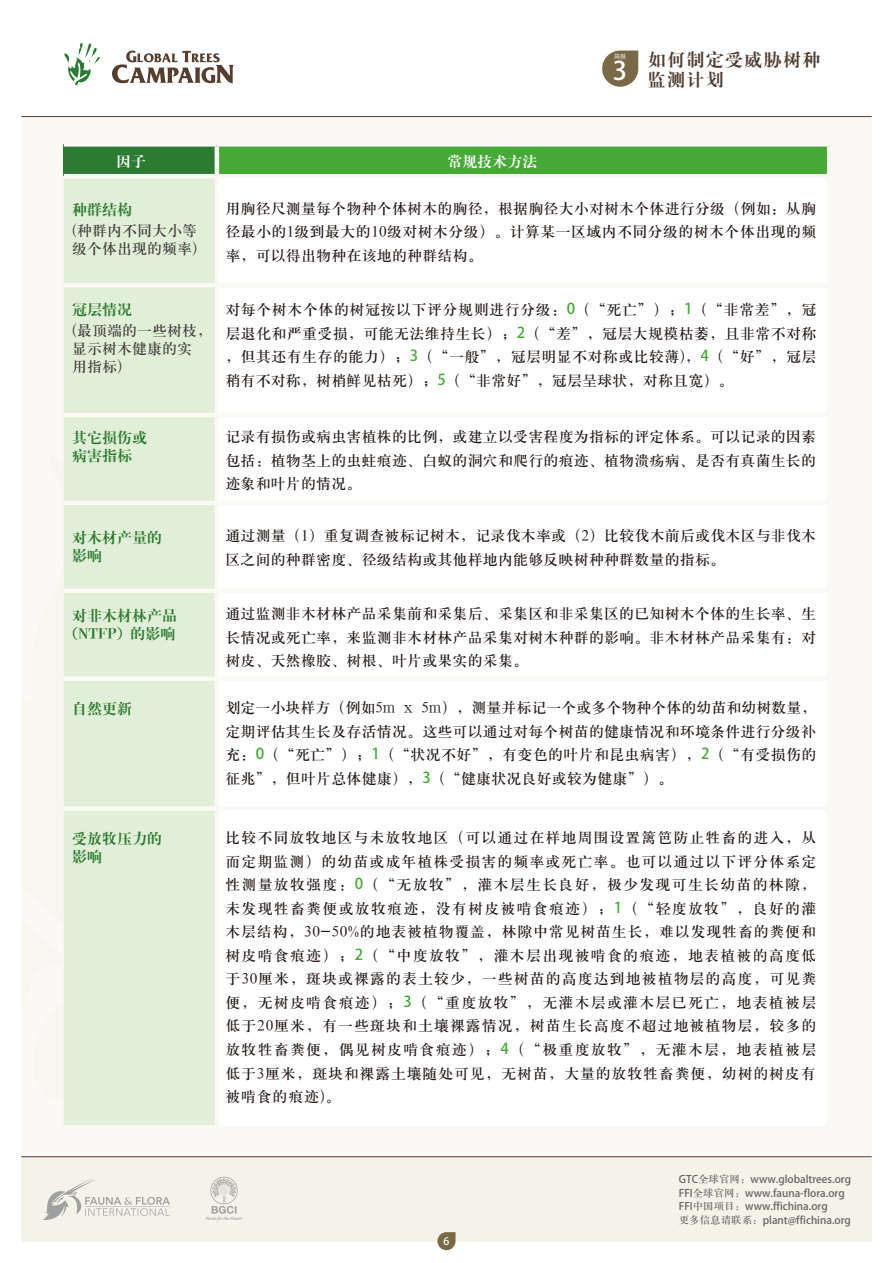
<style>
.page{position:relative;width:893px;height:1263px;background:#fff}
.page>*{position:absolute;margin:0;border:0;box-sizing:border-box;transform-origin:0 0}
.t1{font:25.5px "Helvetica Neue Bold G Bpc EUC H";color:#fff}
.t2{font:18px/20.2px "H Ya 4 gj";letter-spacing:.075em;color:#4f3d32}
.t3{font:15px/23.5px "H Ya 3 gj";letter-spacing:.01em;color:#221815;text-align:justify}
.t4{font:15px/18px "H Ya 4 gj";color:#2c7b32}
.t5{font:15px/18px "H Ya 3 gj";color:#3e3a39}
.t6{font:15px "H Ya 4 gj";color:#fff}
.t7{font:10.5px/13.5px "Helvetica Neue Medium G Bpc EUC H";color:#666464}
.t8{font:10.5px "Helvetica Neue Light G Bpc EUC H";color:#fff}
.t9{font:6.15px "H Ya 3 gj";color:#fff}
.s1{font-family:"Helvetica Neue Bold G Bpc EUC H";color:#44aa35}
.s2{font-family:"H Ya 3 gj"}
</style>
<div class="page">
<svg style="left:602px;top:51px;width:36px;height:36px"></svg>
<div style="left:21px;top:1157px;width:851px;height:85px;background:#f5f2e9"></div>
<svg style="left:43px;top:1178px;width:127px;height:42px"></svg>
<hr style="left:21px;top:116px;width:851px;height:1px;background:#563e2f">
<hr style="left:21px;top:1156px;width:851px;height:1px;background:#563e2f">
<svg style="left:63px;top:42px;width:37px;height:44px"></svg>
<svg style="left:112px;top:51px;width:122px;height:32px"></svg>
<svg style="left:437px;top:1232px;width:19px;height:18px"></svg>
<div style="left:64px;top:144px;width:153px;height:32px;background:#2c7b32"></div>
<div style="left:217px;top:144px;width:612px;height:32px;background:#44aa35"></div>
<div style="left:64px;top:178px;width:151px;height:947px;background:#e2efd8"></div>
<div style="left:64px;top:142px;width:153px;height:5px;background:#fbf9f5"></div>
<div style="left:217px;top:142px;width:614px;height:5px;background:#fbf9f5"></div>
<hr style="left:215px;top:147px;width:4px;height:27px;background:#fbf9f5">
<hr style="left:827px;top:147px;width:4px;height:27px;background:#fbf9f5">
<hr style="left:64px;top:174px;width:153px;height:4px;background:#fbf9f5">
<hr style="left:217px;top:174px;width:614px;height:4px;background:#fbf9f5">
<hr style="left:64px;top:283px;width:153px;height:4px;background:#fbf9f5">
<hr style="left:64px;top:413px;width:153px;height:4px;background:#fbf9f5">
<hr style="left:64px;top:501px;width:153px;height:4px;background:#fbf9f5">
<div style="left:64px;top:588px;width:153px;height:5px;background:#fbf9f5"></div>
<div style="left:64px;top:676px;width:153px;height:5px;background:#fbf9f5"></div>
<div style="left:64px;top:806px;width:153px;height:5px;background:#fbf9f5"></div>
<svg style="left:206px;top:1177px;width:36px;height:44px"></svg>
<h1 class="t1" style="left:613px;top:56px;width:16px">3</h1>
<p class="t2" style="left:648px;top:50px;width:174px">如何制定受威胁树种监测计划</p>
<p class="t9" style="left:614px;top:53px;width:14px">简报</p>
<p class="t6" style="left:116px;top:154px;width:32px">因子</p>
<p class="t6" style="left:448px;top:154px;width:91px">常规技术方法</p>
<p class="t4" style="left:72px;top:200px;width:61px">种群结构</p>
<p class="t5" style="left:72px;top:221px;width:127px">(种群内不同大小等级个体出现的频率)</p>
<p class="t3" style="left:225px;top:196px;width:592px">用胸径尺测量每个物种个体树木的胸径，根据胸径大小对树木个体进行分级（例如：从胸径最小的1级到最大的10级对树木分级）。计算某一区域内不同分级的树木个体出现的频率，可以得出物种在该地的种群结构。</p>
<p class="t3" style="left:225px;top:298px;width:593px">对每个树木个体的树冠按以下评分规则进行分级：<span class="s1">0</span>（“死亡”）；<span class="s1">1</span>（“非常差”，冠层退化和严重受损，可能无法维持生长）；<span class="s1">2</span>（“差”，冠层大规模枯萎，且非常不对称，但其还有生存的能力）；<span class="s1">3</span>（“一般”，冠层明显不对称或比较薄)，<span class="s1">4</span>（“好”，冠层稍有不对称，树梢鲜见枯死）；<span class="s1">5</span>（“非常好”，冠层呈球状，对称且宽）。</p>
<p class="t4" style="left:72px;top:300px;width:61px">冠层情况</p>
<p class="t5" style="left:72px;top:321px;width:142px">(最顶端的一些树枝，显示树木健康的实<br>用指标)</p>
<p class="t4" style="left:72px;top:429px;width:76px">其它损伤或病害指标</p>
<p class="t4" style="left:72px;top:528px;width:91px">对木材产量的影响</p>
<p class="t4" style="left:72px;top:606px;width:106px">对非木材林产品(NTFP) 的影响</p>
<p class="t4" style="left:72px;top:700px;width:61px">自然更新</p>
<p class="t4" style="left:72px;top:830px;width:91px">受放牧压力的影响</p>
<p class="t3" style="left:225px;top:425px;width:592px">记录有损伤或病虫害植株的比例，或建立以受害程度为指标的评定体系。可以记录的因素包括：植物茎上的虫蛀痕迹、白蚁的洞穴和爬行的痕迹、植物溃疡病、是否有真菌生长的迹象和叶片的情况。</p>
<p class="t3" style="left:225px;top:524px;width:592px">通过测量（1）重复调查被标记树木，记录伐木率或（2）比较伐木前后或伐木区与非伐木区之间的种群密度、径级结构或其他样地内能够反映树种种群数量的指标。</p>
<p class="t3" style="left:225px;top:602px;width:592px">通过监测非木材林产品采集前和采集后、采集区和非采集区的已知树木个体的生长率、生长情况或死亡率，来监测非木材林产品采集对树木种群的影响。非木材林产品采集有：对树皮、天然橡胶、树根、叶片或果实的采集。</p>
<p class="t3" style="left:225px;top:696px;width:593px">划定一小块样方（例如5m x 5m），测量并标记一个或多个物种个体的幼苗和幼树数量，定期评估其生长及存活情况。这些可以通过对每个树苗的健康情况和环境条件进行分级补充：<span class="s1">0</span>（“死亡”）；<span class="s1">1</span>（“状况不好”，有变色的叶片和昆虫病害），<span class="s1">2</span>（“有受损伤的征兆”，但叶片总体健康），<span class="s1">3</span>（“健康状况良好或较为健康”）。</p>
<p class="t3" style="left:225px;top:826px;width:593px">比较不同放牧地区与未放牧地区（可以通过在样地周围设置篱笆防止牲畜的进入，从而定期监测）的幼苗或成年植株受损害的频率或死亡率。也可以通过以下评分体系定性测量放牧强度：<span class="s1">0</span>（“无放牧”，灌木层生长良好，极少发现可生长幼苗的林隙，未发现牲畜粪便或放牧痕迹，没有树皮被啃食痕迹）；<span class="s1">1</span>（“轻度放牧”，良好的灌木层结构，30-50%的地表被植物覆盖，林隙中常见树苗生长，难以发现牲畜的粪便和树皮啃食痕迹）；<span class="s1">2</span>（“中度放牧”，灌木层出现被啃食的痕迹，地表植被的高度低于30厘米，斑块或裸露的表土较少，一些树苗的高度达到地被植物层的高度，可见粪便，无树皮啃食痕迹）；<span class="s1">3</span>（“重度放牧”，无灌木层或灌木层已死亡，地表植被层低于20厘米，有一些斑块和土壤裸露情况，树苗生长高度不超过地被植物层，较多的放牧牲畜粪便，偶见树皮啃食痕迹）；<span class="s1">4</span>（“极重度放牧”，无灌木层，地表植被层低于3厘米，斑块和裸露土壤随处可见，无树苗，大量的放牧牲畜粪便，幼树的树皮有被啃食的痕迹)。</p>
<p class="t8" style="left:443px;top:1235px;width:7px">6</p>
<p class="t7" style="left:679px;top:1173px;width:174px">GTC<span class="s2">全球官网：</span>www.globaltrees.org<br>FFI<span class="s2">全球官网：</span>www.fauna-flora.org<br>FFI<span class="s2">中国项目：</span>www.ffichina.org<br><span class="s2">更多信息请联系：</span>plant@ffichina.org</p>
</div>
